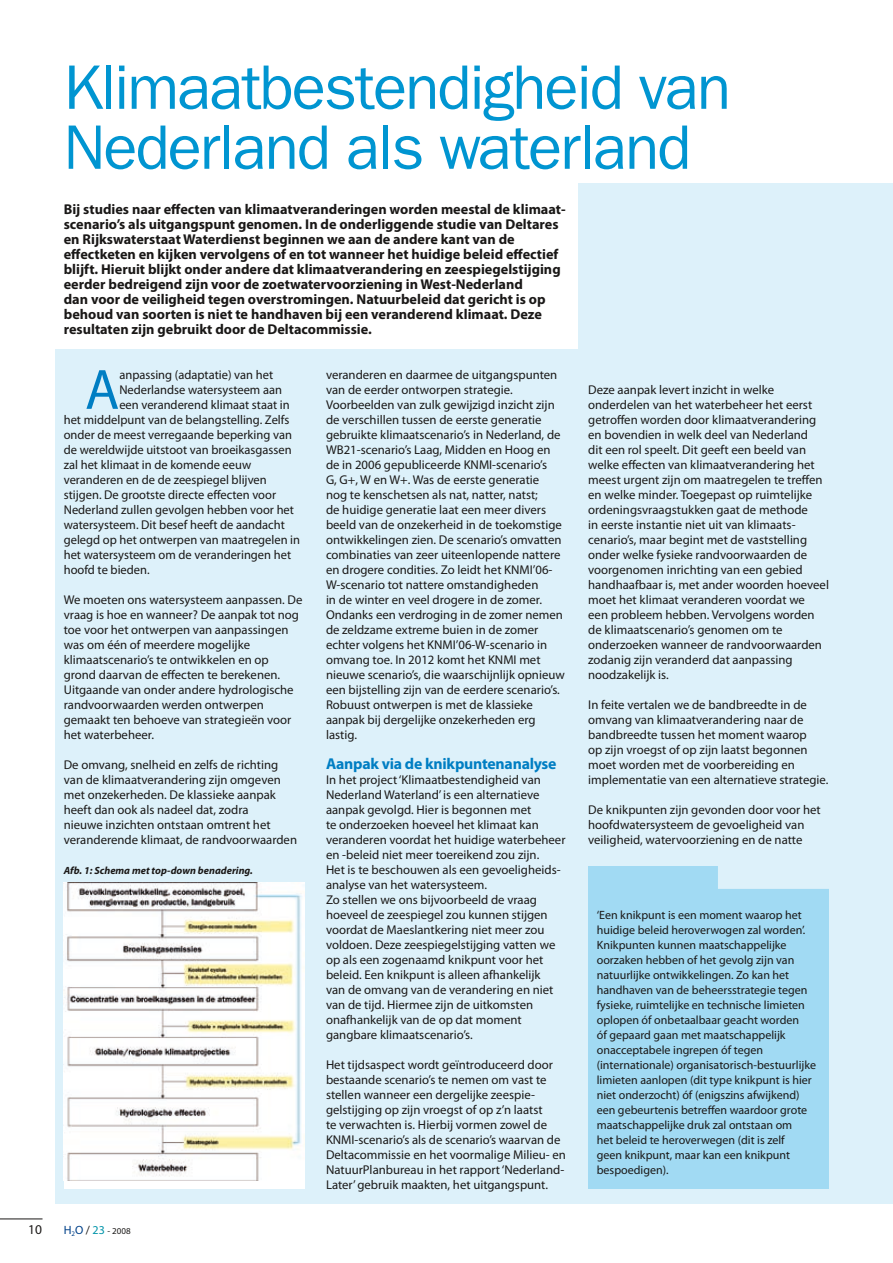
<style>
.page{position:relative;width:893px;height:1263px;background:#fff}
.page>*{position:absolute;margin:0;border:0;box-sizing:border-box;transform-origin:0 0}
.t1{font:63px/60px "ITC Franklin Gothic Std";letter-spacing:-.03em;color:#0095d1}
.t2{font:57.3px "Myriad Pro";color:#007ec3}
.t3{font:700 15.75px "Myriad Pro";letter-spacing:-.015em;color:#007ec3}
.t4{font:700 14.25px/15px "Myriad Pro";color:#1a1817}
.t5{font:13.5px "Myriad Pro";color:#1a1817}
.t6{font:12.75px/15px "Myriad Pro";color:#1a1817}
.t7{font:12px/15px "Myriad Pro";color:#1a1817}
.t8{font:italic 700 10.5px "Myriad Pro";color:#1a1817}
.t9{font:9px "Myriad Pro";color:#1a1817}
.s1{font-size:12px;color:#004189}
.s2{font-size:12px}
.s3{font-size:12px;color:#0094a9}
</style>
<div class="page">
<hr style="left:0;top:1219px;width:43px;height:1px;background:#1a1817">
<div style="left:55px;top:184px;width:838px;height:1020px;background:#ddf1fa"></div>
<div style="left:0;top:0;width:578px;height:349px;background:#fff"></div>
<div style="left:64px;top:882px;width:241px;height:307px;background:#fff"></div>
<img style="left:64px;top:882px;width:241px;height:298px">
<div style="left:588px;top:867px;width:241px;height:322px;background:#a1daf3"></div>
<div style="left:718px;top:865px;width:111px;height:24px;background:#ddf1fa"></div>
<h1 class="t1" style="left:64px;top:58px;width:669px">Klimaatbestendigheid van<br>Nederland als waterland</h1>
<p class="t4" style="left:64px;top:201px;width:503px">Bij studies naar effecten van klimaatveranderingen worden meestal de klimaat&shy;scenario’s als uitgangspunt genomen. In de onderliggende studie van Deltares en Rijkswaterstaat Waterdienst beginnen we aan de andere kant van de effectketen en kijken vervolgens of en tot wanneer het huidige beleid effectief blijft. Hieruit blijkt onder andere dat klimaatverandering en zeespiegelstijging eerder bedreigend zijn voor de zoetwatervoorziening in West-Nederland<br>dan voor de veiligheid tegen overstromingen. Natuurbeleid dat gericht is op behoud van soorten is niet te handhaven bij een veranderend klimaat. Deze resultaten zijn gebruikt door de Deltacommissie.</p>
<h2 class="t2" style="left:85px;top:354px;width:36px">A</h2>
<p class="t6" style="left:119px;top:367px;width:155px">anpassing (adaptatie) van het</p>
<p class="t6" style="left:326px;top:367px;width:240px">veranderen en daarmee de uitgangspunten van de eerder ontworpen strategie.<br>Voorbeelden van zulk gewijzigd inzicht zijn de verschillen tussen de eerste generatie gebruikte klimaatscenario’s in Nederland, de WB21-scenario’s Laag, Midden en Hoog en de in 2006 gepubliceerde KNMI-scenario’s<br>G, G+, W en W+. Was de eerste generatie<br>nog te kenschetsen als nat, natter, natst;<br>de huidige generatie laat een meer divers beeld van de onzekerheid in de toekomstige ontwikkelingen zien. De scenario’s omvatten combinaties van zeer uiteenlopende nattere en drogere condities. Zo leidt het KNMI’06- W-scenario tot nattere omstandigheden<br>in de winter en veel drogere in de zomer.<br>Ondanks een verdroging in de zomer nemen de zeldzame extreme buien in de zomer echter volgens het KNMI’06-W-scenario in omvang toe. In 2012 komt het KNMI met nieuwe scenario’s, die waarschijnlijk opnieuw een bijstelling zijn van de eerdere scenario’s.<br>Robuust ontwerpen is met de klassieke aanpak bij dergelijke onzekerheden erg lastig.</p>
<p class="t3" style="left:326px;top:753px;width:232px">Aanpak via de knikpuntenanalyse</p>
<p class="t6" style="left:326px;top:772px;width:241px">In het project ‘Klimaatbestendigheid van Nederland Waterland’ is een alternatieve aanpak gevolgd. Hier is begonnen met<br>te onderzoeken hoeveel het klimaat kan veranderen voordat het huidige waterbeheer en -beleid niet meer toereikend zou zijn.<br>Het is te beschouwen als een gevoeligheids&shy;analyse van het watersysteem.<br>Zo stellen we ons bijvoorbeeld de vraag hoeveel de zeespiegel zou kunnen stijgen voordat de Maeslantkering niet meer zou voldoen. Deze zeespiegelstijging vatten we op als een zogenaamd knikpunt voor het beleid. Een knikpunt is alleen afhankelijk<br>van de omvang van de verandering en niet van de tijd. Hiermee zijn de uitkomsten onafhankelijk van de op dat moment gangbare klimaatscenario’s.</p>
<p class="t6" style="left:326px;top:1057px;width:242px">Het tijdsaspect wordt geïntroduceerd door bestaande scenario’s te nemen om vast te stellen wanneer een dergelijke zeespie&shy;gelstijging op zijn vroegst of op z’n laatst<br>te verwachten is. Hierbij vormen zowel de KNMI-scenario’s als de scenario’s waarvan de Deltacommissie en het voormalige Milieu- en NatuurPlanbureau in het rapport ‘Nederland-Later’ gebruik maakten, het uitgangspunt.</p>
<p class="t6" style="left:588px;top:382px;width:242px">Deze aanpak levert inzicht in welke onderdelen van het waterbeheer het eerst getroffen worden door klimaatverandering en bovendien in welk deel van Nederland<br>dit een rol speelt. Dit geeft een beeld van welke effecten van klimaatverandering het meest urgent zijn om maatregelen te treffen en welke minder. Toegepast op ruimtelijke ordeningsvraagstukken gaat de methode<br>in eerste instantie niet uit van klimaats&shy;cenario’s, maar begint met de vaststelling onder welke fysieke randvoorwaarden de voorgenomen inrichting van een gebied handhaafbaar is, met ander woorden hoeveel moet het klimaat veranderen voordat we<br>een probleem hebben. Vervolgens worden de klimaatscenario’s genomen om te onderzoeken wanneer de randvoorwaarden zodanig zijn veranderd dat aanpassing noodzakelijk is.</p>
<p class="t6" style="left:588px;top:697px;width:242px">In feite vertalen we de bandbreedte in de omvang van klimaatverandering naar de bandbreedte tussen het moment waarop<br>op zijn vroegst of op zijn laatst begonnen moet worden met de voorbereiding en implementatie van een alternatieve strategie.</p>
<p class="t6" style="left:588px;top:802px;width:234px">De knikpunten zijn gevonden door voor het hoofdwatersysteem de gevoeligheid van veiligheid, watervoorziening en de natte</p>
<p class="t6" style="left:119px;top:382px;width:164px">Nederlandse watersysteem aan</p>
<p class="t6" style="left:119px;top:397px;width:172px">een veranderend klimaat staat in</p>
<p class="t6" style="left:64px;top:412px;width:227px">het middelpunt van de belangstelling. Zelfs</p>
<p class="t6" style="left:64px;top:427px;width:230px">onder de meest verregaande beperking van</p>
<p class="t6" style="left:64px;top:442px;width:229px">de wereldwijde uitstoot van broeikasgassen</p>
<p class="t6" style="left:64px;top:457px;width:189px">zal het klimaat in de komende eeuw</p>
<p class="t6" style="left:64px;top:472px;width:204px">veranderen en de de zeespiegel blijven</p>
<p class="t6" style="left:64px;top:487px;width:214px">stijgen. De grootste directe effecten voor</p>
<p class="t6" style="left:64px;top:502px;width:232px">Nederland zullen gevolgen hebben voor het</p>
<p class="t6" style="left:64px;top:517px;width:223px">watersysteem. Dit besef heeft de aandacht</p>
<p class="t6" style="left:64px;top:532px;width:238px">gelegd op het ontwerpen van maatregelen in</p>
<p class="t6" style="left:64px;top:547px;width:229px">het watersysteem om de veranderingen het</p>
<p class="t6" style="left:64px;top:562px;width:87px">hoofd te bieden.</p>
<p class="t6" style="left:64px;top:592px;width:240px">We moeten ons watersysteem aanpassen. De vraag is hoe en wanneer? De aanpak tot nog toe voor het ontwerpen van aanpassingen was om één of meerdere mogelijke klimaatscenario’s te ontwikkelen en op grond daarvan de effecten te berekenen.<br>Uitgaande van onder andere hydrologische randvoorwaarden werden ontwerpen gemaakt ten behoeve van strategieën voor het waterbeheer.</p>
<p class="t6" style="left:64px;top:757px;width:235px">De omvang, snelheid en zelfs de richting van de klimaatverandering zijn omgeven met onzekerheden. De klassieke aanpak heeft dan ook als nadeel dat, zodra<br>nieuwe inzichten ontstaan omtrent het veranderende klimaat, de randvoorwaarden</p>
<p class="t8" style="left:64px;top:863px;width:191px">Afb. 1: Schema met top-down benadering.</p>
<p class="t7" style="left:597px;top:907px;width:221px">‘Een knikpunt is een moment waarop het huidige beleid heroverwogen zal worden’.<br>Knikpunten kunnen maatschappelijke oorzaken hebben of het gevolg zijn van natuurlijke ontwikkelingen. Zo kan het handhaven van de beheersstrategie tegen fysieke, ruimtelijke en technische limieten oplopen óf onbetaalbaar geacht worden<br>óf gepaard gaan met maatschappelijk onacceptabele ingrepen óf tegen (internationale) organisatorisch-bestuurlijke limieten aanlopen (dit type knikpunt is hier niet onderzocht) óf (enigszins afwijkend) een gebeurtenis betreffen waardoor grote maatschappelijke druk zal ontstaan om<br>het beleid te heroverwegen (dit is zelf<br>geen knikpunt, maar kan een knikpunt bespoedigen).</p>
<p class="t5" style="left:28px;top:1221px;width:15px">10</p>
<p class="t9" style="left:64px;top:1225px;width:68px"><span class="s1">H</span><sub>2</sub><span class="s1">O</span> <span class="s2">/</span> <span class="s3">23</span> - 2008</p>
</div>
